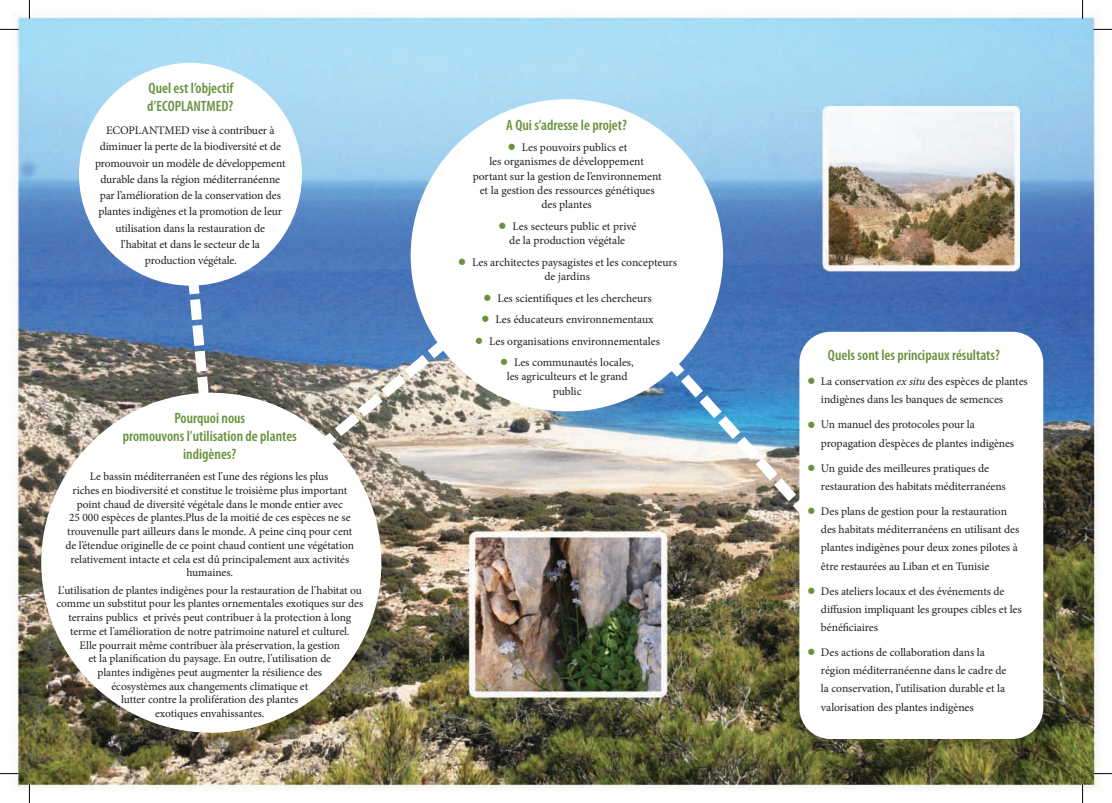
<style>
.page{position:relative;width:1112px;height:803px;background:#fff}
.page>*{position:absolute;margin:0;border:0;box-sizing:border-box;transform-origin:0 0}
.t1{font:600 condensed 15px/18px "Myriad Pro";color:#68923d}
.t2{font:11.5px/18.1px "Minion Pro";letter-spacing:-.005em;color:#231f20}
.t3{font:11.38px/13.8px "Minion Pro";letter-spacing:-.005em;color:#231f20;text-align:center}
.s1{font-size:23.75px;color:#68923d}
.s2{font-style:italic}
</style>
<div class="page">
<img style="left:12px;top:12px;width:1087px;height:779px">
<svg style="left:180px;top:283px;width:36px;height:113px"></svg>
<svg style="left:310px;top:314px;width:166px;height:144px;background:#9aa3ad"></svg>
<img style="left:658px;top:351px;width:143px;height:174px">
<div style="left:79px;top:63px;width:223px;height:223px;background:#fff;border-radius:50%"></div>
<div style="left:41px;top:393px;width:340px;height:340px;background:#fff;border-radius:50%"></div>
<div style="left:799px;top:332px;width:243px;height:407px;background:#fff;border-radius:31px"></div>
<div style="left:410px;top:99px;width:313px;height:312px;background:#fff;border-radius:50%"></div>
<img style="left:768px;top:106px;width:251px;height:168px">
<img style="left:468px;top:419px;width:201px;height:302px">
<svg style="left:0;top:29px;width:19px;height:1px"></svg>
<svg style="left:1092px;top:29px;width:19px;height:1px"></svg>
<svg style="left:0;top:773px;width:19px;height:1px"></svg>
<svg style="left:1092px;top:773px;width:19px;height:1px"></svg>
<svg style="left:29px;top:0;width:1px;height:19px"></svg>
<svg style="left:29px;top:784px;width:1px;height:19px"></svg>
<svg style="left:1081px;top:0;width:2px;height:19px"></svg>
<svg style="left:1081px;top:784px;width:2px;height:19px"></svg>
<h1 class="t1" style="left:147px;top:79px;width:88px">Quel est l’objectif d’ECOPLANTMED?</h1>
<p class="t2" style="left:95px;top:122px;width:192px;line-height:16.2px;text-align:center">ECOPLANTMED vise à contribuer à diminuer la perte de la biodiversité et de promouvoir un modèle de développement durable dans la région méditerranéenne par l’amélioration de la conservation des plantes indigènes et la promotion de leur utilisation dans la restauration de<br>l’habitat et dans le secteur de la production végétale.</p>
<h1 class="t1" style="left:123px;top:410px;width:176px;text-align:center">Pourquoi nous<br>promouvons l’utilisation de plantes indigènes?</h1>
<p class="t3" style="left:66px;top:470px;width:290px">Le bassin méditerranéen est l’une des régions les plus<br>riches en biodiversité et constitue le troisième plus important point chaud de diversité végétale dans le monde entier avec<br>25 000 espèces de plantes.Plus de la moitié de ces espèces ne se trouvenulle part ailleurs dans le monde. A peine cinq pour cent de l’étendue originelle de ce point chaud contient une végétation relativement intacte et cela est dû principalement aux activités humaines.</p>
<p class="t3" style="left:56px;top:583px;width:308px">L’utilisation de plantes indigènes pour la restauration de l’habitat ou comme un substitut pour les plantes ornementales exotiques sur des terrains publics et privés peut contribuer à la protection à long terme et l’amélioration de notre patrimoine naturel et culturel.<br>Elle pourrait même contribuer àla préservation, la gestion<br>et la planification du paysage. En outre, l’utilisation de<br>plantes indigènes peut augmenter la résilience des<br>écosystèmes aux changements climatique et<br>lutter contre la prolifération des plantes<br>exotiques envahissantes.</p>
<h1 class="t1" style="left:506px;top:116px;width:122px">A Qui s’adresse le projet?</h1>
<p class="t2" style="left:472px;top:140px;width:190px;line-height:14.4px;text-align:center"><span class="s1">•</span> Les pouvoirs publics et<br>les organismes de développement portant sur la gestion de l’environnement et la gestion des ressources génétiques des plantes</p>
<p class="t2" style="left:498px;top:219px;width:140px;line-height:14.4px;text-align:center"><span class="s1">•</span> Les secteurs public et privé de la production végétale</p>
<p class="t2" style="left:457px;top:255px;width:221px;line-height:14.4px;text-align:center"><span class="s1">•</span> Les architectes paysagistes et les concepteurs de jardins</p>
<p class="t2" style="left:482px;top:289px;width:170px"><span class="s1">•</span> Les scientifiques et les chercheurs</p>
<p class="t2" style="left:481px;top:310px;width:174px"><span class="s1">•</span> Les éducateurs environnementaux</p>
<p class="t2" style="left:474px;top:332px;width:187px"><span class="s1">•</span> Les organisations environnementales</p>
<p class="t2" style="left:499px;top:355px;width:136px;line-height:14.4px;text-align:center"><span class="s1">•</span> Les communautés locales, les agriculteurs et le grand public</p>
<h1 class="t1" style="left:827px;top:346px;width:173px">Quels sont les principaux résultats?</h1>
<p class="t2" style="left:820px;top:372px;width:208px;text-indent:-14px"><span class="s1">•</span> La conservation <span class="s2">ex situ</span> des espèces de plantes indigènes dans les banques de semences</p>
<p class="t2" style="left:820px;top:416px;width:195px;text-indent:-14px"><span class="s1">•</span> Un manuel des protocoles pour la propagation d’espèces de plantes indigènes</p>
<p class="t2" style="left:820px;top:459px;width:186px;text-indent:-14px"><span class="s1">•</span> Un guide des meilleures pratiques de restauration des habitats méditerranéens</p>
<p class="t2" style="left:820px;top:502px;width:200px;text-indent:-14px"><span class="s1">•</span> Des plans de gestion pour la restauration des habitats méditerranéens en utilisant des plantes indigènes pour deux zones pilotes à être restaurées au Liban et en Tunisie</p>
<p class="t2" style="left:820px;top:582px;width:202px;text-indent:-14px"><span class="s1">•</span> Des ateliers locaux et des événements de diffusion impliquant les groupes cibles et les bénéficiaires</p>
<p class="t2" style="left:820px;top:643px;width:187px;text-indent:-14px"><span class="s1">•</span> Des actions de collaboration dans la région méditerranéenne dans le cadre de la conservation, l’utilisation durable et la valorisation des plantes indigènes</p>
</div>
